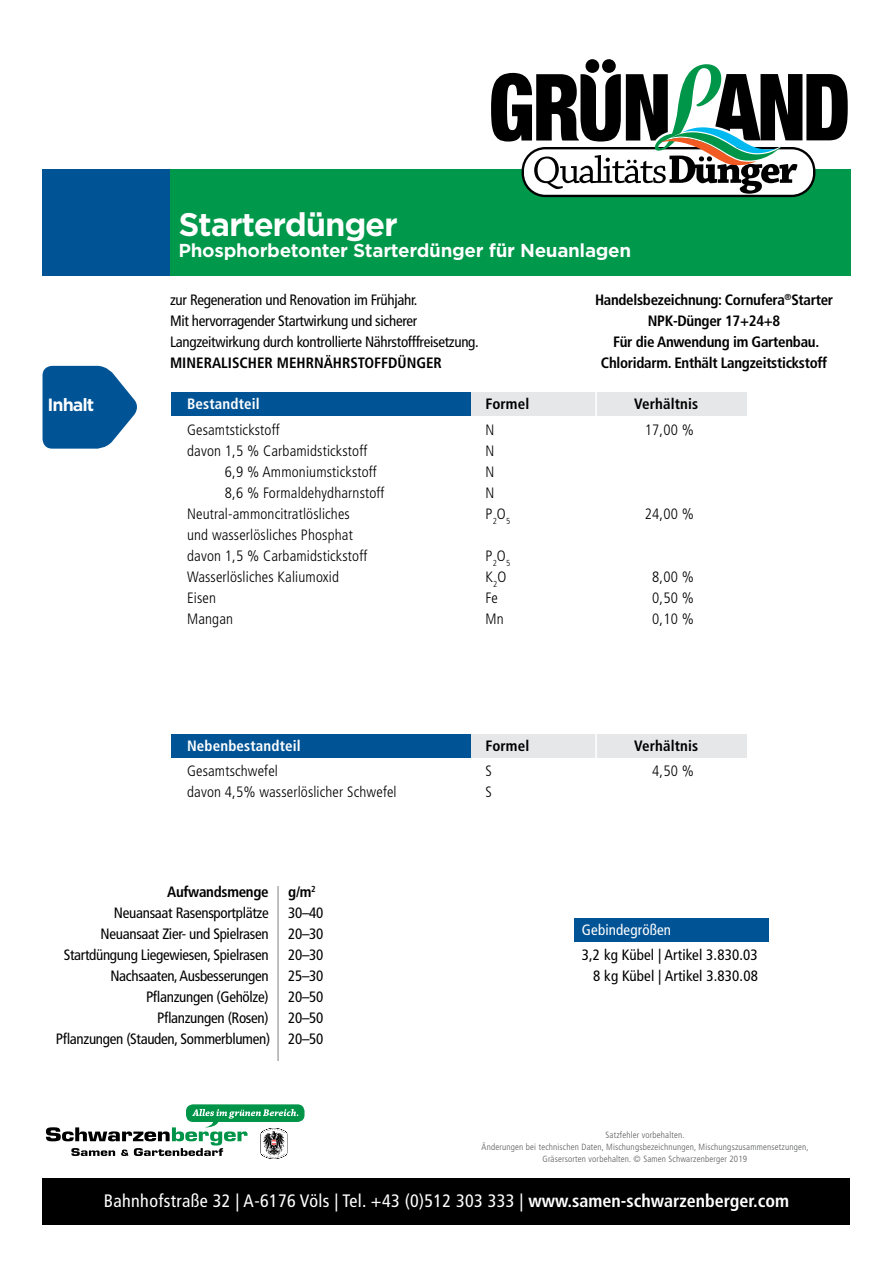
<style>
.page{position:relative;width:893px;height:1263px;background:#fff}
.page>*{position:absolute;margin:0;border:0;box-sizing:border-box;transform-origin:0 0}
.t1{font:700 31.35px "Gotham Office";letter-spacing:-.04em;color:#fff}
.t2{font:condensed 18px "Frutiger LT Std";letter-spacing:.02em;color:#fff}
.t3{font:700 18px "Gotham Office";letter-spacing:-.02em;color:#fff}
.t4{font:700 17.1px "Gotham Office";letter-spacing:-.06em;color:#fff}
.t5{font:condensed 15px/21px "Frutiger LT Std";letter-spacing:-.02em;color:#000}
.t6{font:300 condensed 15px/21px "Frutiger LT Std";letter-spacing:.01em;color:#000}
.t7{font:700 condensed 15px/21px "Frutiger LT Std";letter-spacing:-.02em;color:#000;text-align:center}
.t8{font:condensed 15px/21px "Frutiger LT Std";letter-spacing:.01em;color:#000;text-align:right}
.t9{font:700 condensed 15px "Frutiger LT Std";color:#000}
.t10{font:700 condensed 15px "Frutiger LT Std";letter-spacing:.01em;color:#fff}
.t11{font:700 condensed 15px "Frutiger LT Std";letter-spacing:.01em;color:#000}
.t12{font:condensed 15px "Frutiger LT Std";letter-spacing:.01em;color:#fff}
.t13{font:300 condensed 9px/12px "Frutiger LT Std";letter-spacing:.02em;color:#58595b;text-align:center}
.s1{font-weight:700}
</style>
<div class="page">
<div style="left:170px;top:170px;width:680px;height:106px;background:#00984a"></div>
<div style="left:43px;top:1178px;width:807px;height:46px;background:#000"></div>
<div style="left:470px;top:393px;width:277px;height:23px;background:#e6e7e8"></div>
<hr style="left:595px;top:392px;width:2px;height:25px;background:#fff">
<div style="left:470px;top:734px;width:277px;height:24px;background:#e6e7e8"></div>
<hr style="left:595px;top:734px;width:2px;height:25px;background:#fff">
<div style="left:585px;top:59px;width:14px;height:14px;background:#000;border-radius:50%"></div>
<div style="left:602px;top:59px;width:14px;height:14px;background:#000;border-radius:50%"></div>
<svg style="left:522px;top:147px;width:293px;height:50px"></svg>
<svg style="left:491px;top:64px;width:357px;height:130px"></svg>
<div style="left:186px;top:1104px;width:119px;height:18px;background:#009449;border-radius:7px"></div>
<svg style="left:46px;top:1109px;width:252px;height:50px"></svg>
<svg style="left:43px;top:366px;width:94px;height:83px;background:#286ea6"></svg>
<div style="left:43px;top:170px;width:127px;height:106px;background:#005496"></div>
<div style="left:171px;top:393px;width:299px;height:23px;background:#005496"></div>
<div style="left:171px;top:734px;width:299px;height:24px;background:#005496"></div>
<div style="left:574px;top:918px;width:194px;height:24px;background:#005496"></div>
<hr style="left:278px;top:886px;width:1px;height:175px;background:#808285">
<p class="t4" style="left:48px;top:392px;width:48px">Inhalt</p>
<h1 class="t1" style="left:179px;top:203px;width:221px">Starterdünger</h1>
<p class="t3" style="left:179px;top:238px;width:454px">Phosphorbetonter Starterdünger für Neuanlagen</p>
<p class="t7" style="left:595px;top:289px;width:240px">Handelsbezeichnung: Cornufera<sup>®</sup>Starter NPK-Dünger 17+24+8<br>Für die Anwendung im Gartenbau.<br>Chloridarm. Enthält Langzeitstickstoff</p>
<p class="t5" style="left:170px;top:289px;width:310px">zur Regeneration und Renovation im Frühjahr.<br>Mit hervorragender Startwirkung und sicherer<br>Langzeitwirkung durch kontrollierte Nährstofffreisetzung.</p>
<p class="t9" style="left:170px;top:354px;width:273px">MINERALISCHER MEHRNÄHRSTOFFDÜNGER</p>
<p class="t10" style="left:187px;top:395px;width:74px">Bestandteil</p>
<p class="t7" style="left:486px;top:393px;width:45px">Formel</p>
<p class="t11" style="left:634px;top:395px;width:66px">Verhältnis</p>
<p class="t6" style="left:187px;top:419px;width:94px">Gesamtstickstoff</p>
<p class="t6" style="left:486px;top:419px;width:10px">N</p>
<p class="t6" style="left:645px;top:419px;width:51px">17,00 %</p>
<p class="t6" style="left:187px;top:440px;width:182px">davon 1,5 % Carbamidstickstoff</p>
<p class="t6" style="left:486px;top:440px;width:10px">N</p>
<p class="t6" style="left:225px;top:461px;width:153px">6,9 % Ammoniumstickstoff</p>
<p class="t6" style="left:486px;top:461px;width:10px">N</p>
<p class="t6" style="left:225px;top:482px;width:161px">8,6 % Formaldehydharnstoff</p>
<p class="t6" style="left:486px;top:482px;width:10px">N</p>
<p class="t6" style="left:187px;top:503px;width:164px">Neutral-ammoncitratlösliches</p>
<p class="t6" style="left:486px;top:503px;width:26px">P<sub>2</sub>O<sub>5</sub></p>
<p class="t6" style="left:645px;top:503px;width:51px">24,00 %</p>
<p class="t6" style="left:187px;top:524px;width:182px">und wasserlösliches Phosphat davon 1,5 % Carbamidstickstoff</p>
<p class="t6" style="left:486px;top:545px;width:26px">P<sub>2</sub>O<sub>5</sub></p>
<p class="t6" style="left:187px;top:566px;width:154px">Wasserlösliches Kaliumoxid</p>
<p class="t6" style="left:486px;top:566px;width:22px">K<sub>2</sub>O</p>
<p class="t6" style="left:652px;top:566px;width:43px">8,00 %</p>
<p class="t6" style="left:187px;top:587px;width:30px">Eisen</p>
<p class="t6" style="left:486px;top:587px;width:14px">Fe</p>
<p class="t6" style="left:652px;top:587px;width:43px">0,50 %</p>
<p class="t6" style="left:187px;top:608px;width:48px">Mangan</p>
<p class="t6" style="left:486px;top:608px;width:20px">Mn</p>
<p class="t6" style="left:652px;top:608px;width:43px">0,10 %</p>
<p class="t10" style="left:187px;top:737px;width:115px">Nebenbestandteil</p>
<p class="t7" style="left:486px;top:735px;width:45px">Formel</p>
<p class="t11" style="left:634px;top:737px;width:66px">Verhältnis</p>
<p class="t6" style="left:187px;top:761px;width:92px">Gesamtschwefel</p>
<p class="t6" style="left:486px;top:761px;width:8px">S</p>
<p class="t6" style="left:652px;top:761px;width:43px">4,50 %</p>
<p class="t6" style="left:187px;top:782px;width:211px">davon 4,5% wasserlöslicher Schwefel</p>
<p class="t6" style="left:486px;top:782px;width:8px">S</p>
<p class="t7" style="left:167px;top:882px;width:103px">Aufwandsmenge</p>
<p class="t7" style="left:288px;top:882px;width:29px">g/m<sup>2</sup></p>
<p class="t5" style="left:114px;top:903px;width:156px">Neuansaat Rasensportplätze</p>
<p class="t5" style="left:288px;top:903px;width:37px">30–40</p>
<p class="t5" style="left:101px;top:924px;width:170px">Neuansaat Zier- und Spielrasen</p>
<p class="t5" style="left:288px;top:924px;width:37px">20–30</p>
<p class="t5" style="left:64px;top:945px;width:206px">Startdüngung Liegewiesen, Spielrasen</p>
<p class="t5" style="left:288px;top:945px;width:37px">20–30</p>
<p class="t5" style="left:110px;top:966px;width:160px">Nachsaaten, Ausbesserungen</p>
<p class="t5" style="left:288px;top:966px;width:37px">25–30</p>
<p class="t5" style="left:146px;top:987px;width:124px">Pflanzungen (Gehölze)</p>
<p class="t5" style="left:288px;top:987px;width:37px">20–50</p>
<p class="t5" style="left:157px;top:1008px;width:113px">Pflanzungen (Rosen)</p>
<p class="t5" style="left:56px;top:1008px;width:269px;text-align:right">20–50<br>Pflanzungen (Stauden, Sommerblumen) 20–50</p>
<p class="t12" style="left:582px;top:921px;width:91px">Gebindegrößen</p>
<p class="t8" style="left:582px;top:944px;width:178px">3,2 kg Kübel | Artikel 3.830.03<br>8 kg Kübel | Artikel 3.830.08</p>
<p class="t13" style="left:482px;top:1129px;width:328px">Satzfehler vorbehalten.<br>Änderungen bei technischen Daten, Mischungsbezeichnungen, Mischungszusammensetzungen,<br>Gräsersorten vorbehalten. © Samen Schwarzenberger 2019</p>
<p class="t2" style="left:104px;top:1190px;width:687px">Bahnhofstraße 32 | A-6176 Völs | Tel. +43 (0)512 303 333 | <span class="s1">www.samen-schwarzenberger.com</span></p>
</div>
